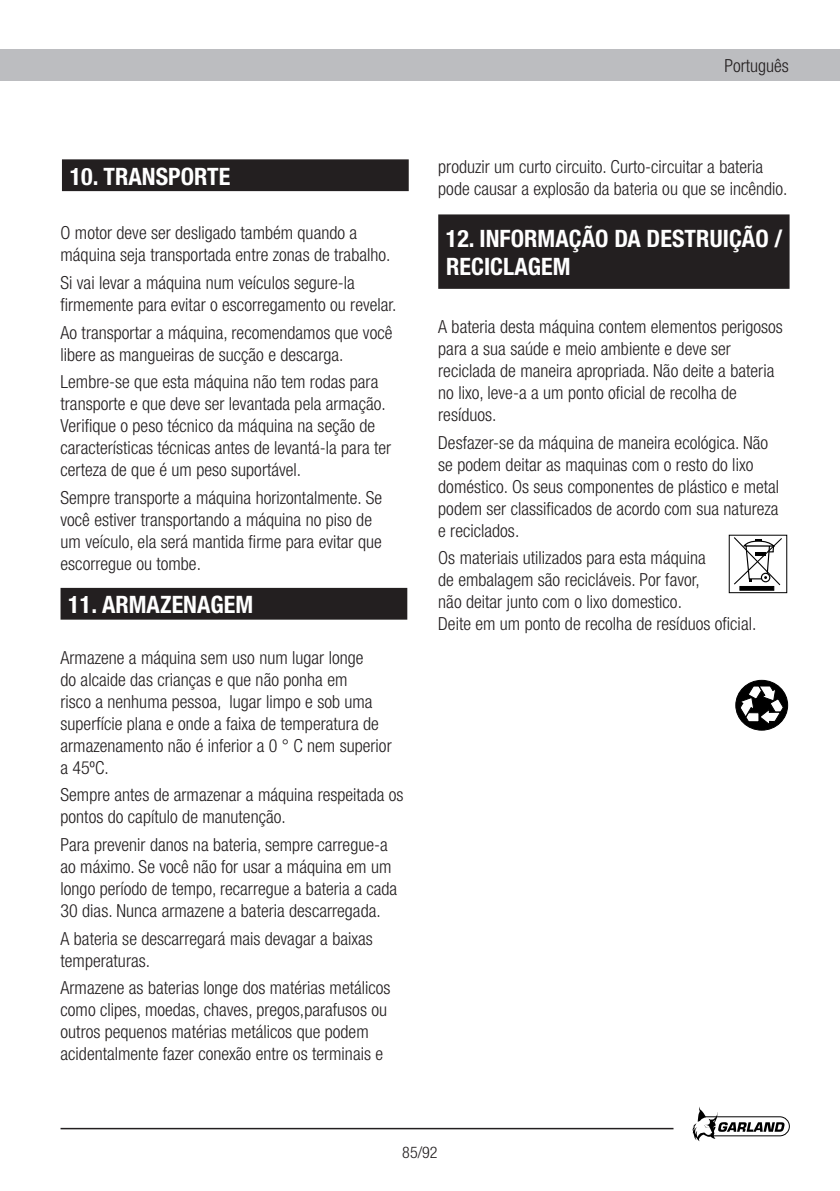
<style>
.page{position:relative;width:840px;height:1191px;background:#fff}
.page>*{position:absolute;margin:0;border:0;box-sizing:border-box;transform-origin:0 0}
.t1{font:700 condensed 24px/28.8px "Helvetica Neue";color:#fff}
.t2{font:300 condensed 18px/22px "Helvetica Neue";color:#231f20}
.t3{font:300 condensed 16px "Helvetica Neue";color:#231f20}
</style>
<div class="page">
<div style="left:0;top:50px;width:839px;height:31px;background:#bcbdc0"></div>
<svg style="left:692px;top:1107px;width:97px;height:34px"></svg>
<hr style="left:60px;top:1127px;width:613px;height:2px;background:#231f20">
<div style="left:61px;top:589px;width:345px;height:29px;background:#231f20"></div>
<div style="left:60px;top:588px;width:347px;height:31px;border:2px solid #231f20"></div>
<div style="left:439px;top:215px;width:349px;height:73px;background:#231f20"></div>
<div style="left:438px;top:214px;width:351px;height:75px;border:2px solid #231f20"></div>
<svg style="left:734px;top:537px;width:47px;height:48px"></svg>
<hr style="left:739px;top:586px;width:34px;height:4px;background:#000">
<div style="left:63px;top:160px;width:344px;height:30px;background:#231f20"></div>
<div style="left:62px;top:159px;width:346px;height:32px;border:2px solid #231f20"></div>
<div style="left:735px;top:680px;width:52px;height:50px;background:#000;border-radius:50%"></div>
<div style="left:735px;top:680px;width:52px;height:50px;border:1px solid #000;border-radius:50%"></div>
<svg style="left:739px;top:686px;width:44px;height:39px"></svg>
<h1 class="t1" style="left:70px;top:161px;width:162px">10. TRANSPORTE</h1>
<p class="t2" style="left:60px;top:222px;width:331px">O motor deve ser desligado também quando a máquina seja transportada entre zonas de trabalho.</p>
<p class="t2" style="left:60px;top:271px;width:337px">Si vai levar a máquina num veículos segure-la firmemente para evitar o escorregamento ou revelar.</p>
<p class="t2" style="left:60px;top:321px;width:333px">Ao transportar a máquina, recomendamos que você libere as mangueiras de sucção e descarga.</p>
<p class="t2" style="left:60px;top:371px;width:332px">Lembre-se que esta máquina não tem rodas para transporte e que deve ser levantada pela armação.<br>Verifique o peso técnico da máquina na seção de características técnicas antes de levantá-la para ter certeza de que é um peso suportável.</p>
<p class="t2" style="left:60px;top:486px;width:323px">Sempre transporte a máquina horizontalmente. Se você estiver transportando a máquina no piso de um veículo, ela será mantida firme para evitar que escorregue ou tombe.</p>
<h1 class="t1" style="left:68px;top:590px;width:186px">11. ARMAZENAGEM</h1>
<p class="t2" style="left:60px;top:646px;width:332px">Armazene a máquina sem uso num lugar longe<br>do alcaide das crianças e que não ponha em<br>risco a nenhuma pessoa, lugar limpo e sob uma superfície plana e onde a faixa de temperatura de armazenamento não é inferior a 0 ° C nem superior a 45ºC.</p>
<p class="t2" style="left:60px;top:784px;width:344px">Sempre antes de armazenar a máquina respeitada os pontos do capítulo de manutenção.</p>
<p class="t2" style="left:60px;top:833px;width:338px">Para prevenir danos na bateria, sempre carregue-a ao máximo. Se você não for usar a máquina em um longo período de tempo, recarregue a bateria a cada 30 dias. Nunca armazene a bateria descarregada.</p>
<p class="t2" style="left:60px;top:927px;width:313px">A bateria se descarregará mais devagar a baixas temperaturas.</p>
<p class="t2" style="left:60px;top:977px;width:331px">Armazene as baterias longe dos matérias metálicos como clipes, moedas, chaves, pregos,parafusos ou outros pequenos matérias metálicos que podem acidentalmente fazer conexão entre os terminais e</p>
<p class="t2" style="left:724px;top:55px;width:66px">Português</p>
<p class="t2" style="left:438px;top:155px;width:350px">produzir um curto circuito. Curto-circuitar a bateria pode causar a explosão da bateria ou que se incêndio.</p>
<h1 class="t1" style="left:445px;top:223px;width:338px">12. INFORMAÇÃO DA DESTRUIÇÃO /<br>RECICLAGEM</h1>
<p class="t2" style="left:438px;top:315px;width:346px">A bateria desta máquina contem elementos perigosos para a sua saúde e meio ambiente e deve ser reciclada de maneira apropriada. Não deite a bateria no lixo, leve-a a um ponto oficial de recolha de resíduos.</p>
<p class="t2" style="left:438px;top:431px;width:342px">Desfazer-se da máquina de maneira ecológica. Não se podem deitar as maquinas com o resto do lixo doméstico. Os seus componentes de plástico e metal podem ser classificados de acordo com sua natureza e reciclados.</p>
<p class="t2" style="left:438px;top:547px;width:319px">Os materiais utilizados para esta máquina<br>de embalagem são recicláveis. Por favor,<br>não deitar junto com o lixo domestico.<br>Deite em um ponto de recolha de resíduos oficial.</p>
<p class="t3" style="left:402px;top:1143px;width:37px">85/92</p>
</div>
